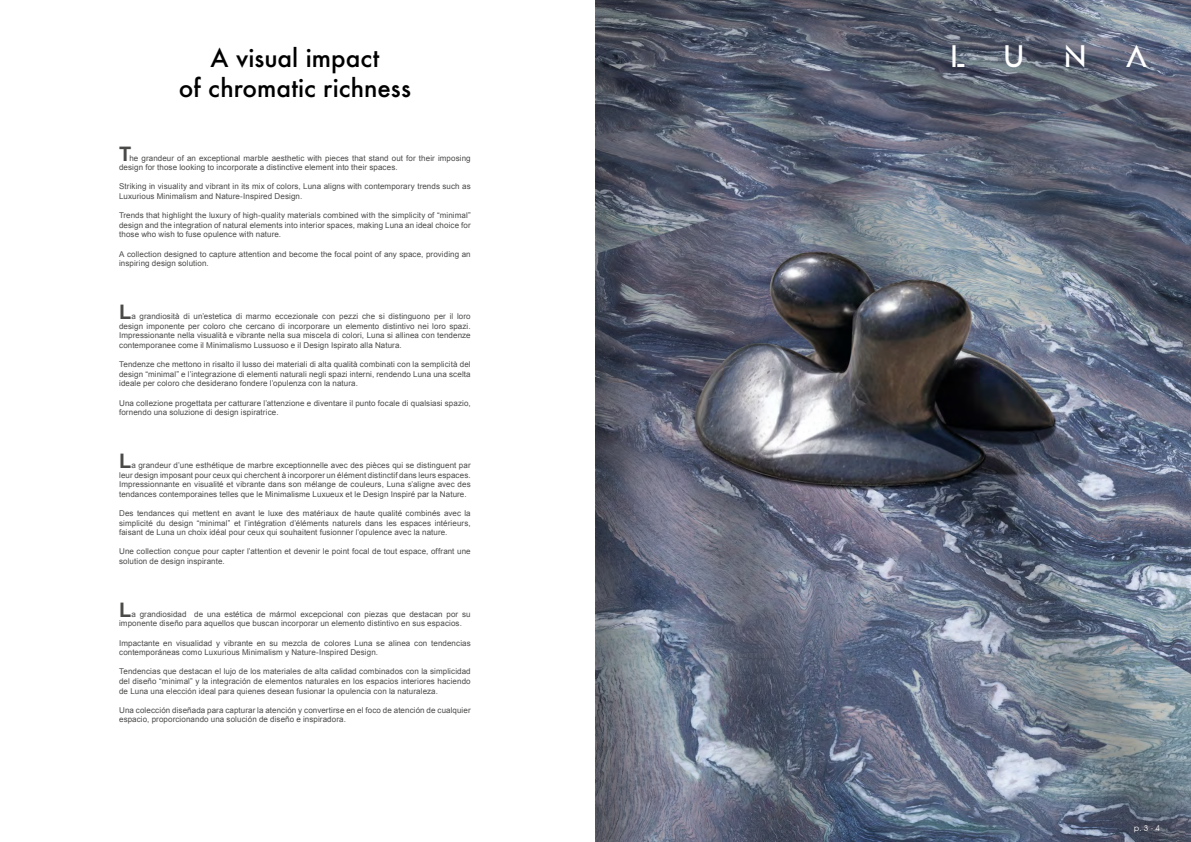
<style>
.page{position:relative;width:1191px;height:842px;background:#fff}
.page>*{position:absolute;margin:0;border:0;box-sizing:border-box;transform-origin:0 0}
.t1{font:35px "DESIGNER Regular";color:#fff}
.t2{font:500 24.4px/30.6px "Futura";color:#000;text-align:center}
.t3{font:700 20px "Arial";color:#4a4a49}
.t4{font:8px/9.6px "Arial";letter-spacing:.01em;color:#4a4a49}
.t5{font:8px "Avant Garde IT Cby BT";color:#fff}
</style>
<div class="page">
<img style="left:595px;top:0;width:596px;height:842px">
<h2 class="t2" style="left:179px;top:42px;width:233px">A visual impact<br>of chromatic richness</h2>
<h3 class="t3" style="left:119px;top:140px;width:14px">T</h3>
<p class="t4" style="left:119px;top:153px;width:353px;text-indent:10px">he grandeur of an exceptional marble aesthetic with pieces that stand out for their imposing design for those looking to incorporate a distinctive element into their spaces.</p>
<p class="t4" style="left:119px;top:182px;width:353px">Striking in visuality and vibrant in its mix of colors, Luna aligns with contemporary trends such as<br>Luxurious Minimalism and Nature-Inspired Design.</p>
<p class="t4" style="left:119px;top:211px;width:353px;text-align:justify">Trends that highlight the luxury of high-quality materials combined with the simplicity of “minimal” design and the integration of natural elements into interior spaces, making Luna an ideal choice for those who wish to fuse opulence with nature.</p>
<p class="t4" style="left:119px;top:249px;width:353px">A collection designed to capture attention and become the focal point of any space, providing an inspiring design solution.</p>
<h3 class="t3" style="left:119px;top:299px;width:14px">L</h3>
<p class="t4" style="left:119px;top:312px;width:353px;text-align:justify;text-indent:12px">a grandiosità di un’estetica di marmo eccezionale con pezzi che si distinguono per il loro design imponente per coloro che cercano di incorporare un elemento distintivo nei loro spazi.<br>Impressionante nella visualità e vibrante nella sua miscela di colori, Luna si allinea con tendenze contemporanee come il Minimalismo Lussuoso e il Design Ispirato alla Natura.</p>
<p class="t4" style="left:119px;top:360px;width:353px;text-align:justify">Tendenze che mettono in risalto il lusso dei materiali di alta qualità combinati con la semplicità del design “minimal” e l’integrazione di elementi naturali negli spazi interni, rendendo Luna una scelta ideale per coloro che desiderano fondere l’opulenza con la natura.</p>
<p class="t4" style="left:119px;top:398px;width:353px">Una collezione progettata per catturare l’attenzione e diventare il punto focale di qualsiasi spazio, fornendo una soluzione di design ispiratrice.</p>
<h3 class="t3" style="left:119px;top:448px;width:14px">L</h3>
<p class="t4" style="left:119px;top:460px;width:353px;text-align:justify;text-indent:12px">a grandeur d’une esthétique de marbre exceptionnelle avec des pièces qui se distinguent par leur design imposant pour ceux qui cherchent à incorporer un élément distinctif dans leurs espaces.<br>Impressionnante en visualité et vibrante dans son mélange de couleurs, Luna s’aligne avec des tendances contemporaines telles que le Minimalisme Luxueux et le Design Inspiré par la Nature.</p>
<p class="t4" style="left:119px;top:508px;width:353px;text-align:justify">Des tendances qui mettent en avant le luxe des matériaux de haute qualité combinés avec la simplicité du design “minimal” et l’intégration d’éléments naturels dans les espaces intérieurs, faisant de Luna un choix idéal pour ceux qui souhaitent fusionner l’opulence avec la nature.</p>
<p class="t4" style="left:119px;top:547px;width:353px">Une collection conçue pour capter l’attention et devenir le point focal de tout espace, offrant une solution de design inspirante.</p>
<h3 class="t3" style="left:119px;top:596px;width:14px">L</h3>
<p class="t4" style="left:119px;top:609px;width:353px;text-indent:12px">a grandiosidad de una estética de mármol excepcional con piezas que destacan por su imponente diseño para aquellos que buscan incorporar un elemento distintivo en sus espacios.</p>
<p class="t4" style="left:119px;top:638px;width:353px">Impactante en visualidad y vibrante en su mezcla de colores Luna se alinea con tendencias contemporáneas como Luxurious Minimalism y Nature-Inspired Design.</p>
<p class="t4" style="left:119px;top:667px;width:353px;text-align:justify">Tendencias que destacan el lujo de los materiales de alta calidad combinados con la simplicidad del diseño “minimal” y la integración de elementos naturales en los espacios interiores haciendo de Luna una elección ideal para quienes desean fusionar la opulencia con la naturaleza.</p>
<p class="t4" style="left:119px;top:705px;width:353px">Una colección diseñada para capturar la atención y convertirse en el foco de atención de cualquier espacio, proporcionando una solución de diseño e inspiradora.</p>
<h1 class="t1" style="left:950px;top:34px;width:199px">LUNA</h1>
<p class="t5" style="left:1134px;top:823px;width:27px">p. 3 - 4</p>
</div>
